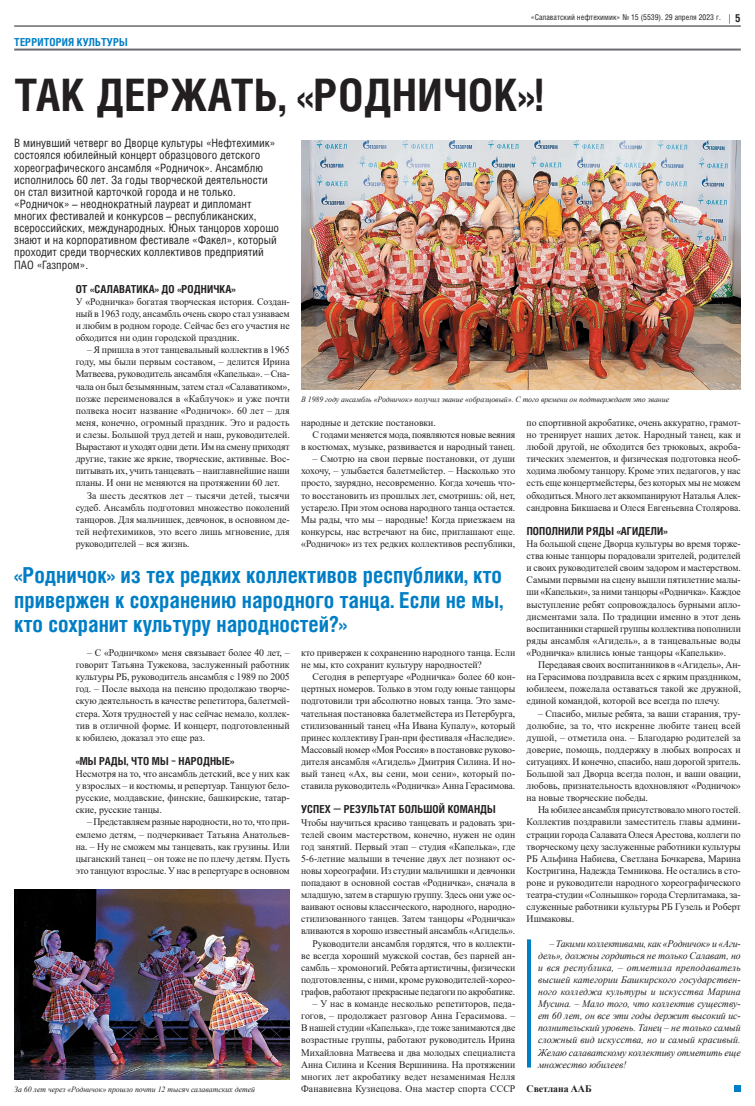
<style>
.page{position:relative;width:755px;height:1106px;background:#fff}
.page>*{position:absolute;margin:0;border:0;box-sizing:border-box;transform-origin:0 0}
.t1{font:700 44.8px "Helios Cond";letter-spacing:.01em;color:#231f20}
.t2{font:700 22px/24.2px "Helios Cond";color:#007ec5;text-align:justify}
.t3{font:11.5px/12.1px "Helios Cond";color:#231f20}
.t4{font:700 11px "Helios Cond";letter-spacing:.01em;color:#231f20}
.t5{font:700 11px "Helios Cond";letter-spacing:.01em;color:#007ec5}
.t6{font:10px/12.1px "Times New Roman";letter-spacing:-.005em;color:#231f20;text-align:justify}
.t7{font:italic 10px/12.1px "Times New Roman";letter-spacing:-.005em;color:#231f20;text-align:justify}
.t8{font:700 10px "Times New Roman";letter-spacing:-.005em;color:#231f20}
.t9{font:italic 8px "Times New Roman";letter-spacing:-.005em;color:#231f20}
.t10{font:8px "Helios Cond";color:#231f20}
</style>
<div class="page">
<hr style="left:14px;top:49px;width:726px;height:2px;background:#6c6d70">
<hr style="left:14px;top:26px;width:726px;height:1px;background:#231f20">
<img style="left:301px;top:140px;width:439px;height:249px">
<img style="left:14px;top:889px;width:275px;height:190px">
<svg style="left:527px;top:939px;width:3px;height:128px"></svg>
<div style="left:733px;top:1085px;width:7px;height:6px;background:#007ec5"></div>
<p class="t5" style="left:14px;top:35px;width:115px">ТЕРРИТОРИЯ КУЛЬТУРЫ</p>
<p class="t10" style="left:530px;top:12px;width:191px">«Салаватский нефтехимик» № 15 (5539). 29 апреля 2023 г.</p>
<p class="t4" style="left:734px;top:11px;width:7px">5</p>
<h1 class="t1" style="left:14px;top:65px;width:530px">ТАК ДЕРЖАТЬ, «РОДНИЧОК»!</h1>
<p class="t3" style="left:14px;top:137px;width:266px">В минувший четверг во Дворце культуры «Нефтехимик» состоялся юбилейный концерт образцового детского хореографического ансамбля «Родничок». Ансамблю исполнилось 60 лет. За годы творческой деятельности он стал визитной карточкой города и не только. «Родничок» – неоднократный лауреат и дипломант многих фестивалей и конкурсов – республиканских, всероссийских, международных. Юных танцоров хорошо знают и на корпоративном фестивале «Факел», который проходит среди творческих коллективов предприятий ПАО «Газпром».</p>
<p class="t4" style="left:76px;top:281px;width:161px">ОТ «САЛАВАТИКА» ДО «РОДНИЧКА»</p>
<p class="t6" style="left:76px;top:295px;width:215px">У «Родничка» богатая творческая история. Создан&shy;ный в 1963 году, ансамбль очень скоро стал узнаваем и любим в родном городе. Сейчас без его участия не обходится ни один городской праздник.</p>
<p class="t6" style="left:76px;top:343px;width:215px;text-indent:11px">– Я пришла в этот танцевальный коллектив в 1965 году, мы были первым составом, – делится Ирина Матвеева, руководитель ансамбля «Капелька». – Сна&shy;чала он был безымянным, затем стал «Салаватиком», позже переименовался в «Каблучок» и уже почти полвека носит название «Родничок». 60 лет – для меня, конечно, огромный праздник. Это и радость и слезы. Большой труд детей и наш, руководителей.<br>Вырастают и уходят одни дети. Им на смену приходят другие, такие же яркие, творческие, активные. Вос&shy;питывать их, учить танцевать – наиглавнейшие наши планы. И они не меняются на протяжении 60 лет.</p>
<p class="t6" style="left:76px;top:489px;width:215px;text-indent:11px">За шесть десятков лет – тысячи детей, тысячи судеб. Ансамбль подготовил множество поколений танцоров. Для мальчишек, девчонок, в основном де&shy;тей нефтехимиков, это всего лишь мгновение, для руководителей – вся жизнь.</p>
<p class="t9" style="left:301px;top:393px;width:369px">В 1989 году ансамбль «Родничок» получил звание «образцовый». С того времени он подтверждает это звание</p>
<p class="t6" style="left:526px;top:416px;width:215px">по спортивной акробатике, очень аккуратно, грамот&shy;но тренирует наших деток. Народный танец, как и любой другой, не обходится без трюковых, акроба&shy;тических элементов, и физическая подготовка необ&shy;ходима любому танцору. Кроме этих педагогов, у нас есть еще концертмейстеры, без которых мы не можем обходиться. Много лет аккомпанируют Наталья Алек&shy;сандровна Бикшаева и Олеся Евгеньевна Столярова.</p>
<p class="t4" style="left:526px;top:523px;width:142px">ПОПОЛНИЛИ РЯДЫ «АГИДЕЛИ»</p>
<p class="t6" style="left:526px;top:537px;width:215px">На большой сцене Дворца культуры во время торже&shy;ства юные танцоры порадовали зрителей, родителей и своих руководителей своим задором и мастерством.<br>Самыми первыми на сцену вышли пятилетние малы&shy;ши «Капельки», за ними танцоры «Родничка». Каждое выступление ребят сопровождалось бурными апло&shy;дисментами зала. По традиции именно в этот день воспитанники старшей группы коллектива пополнили ряды ансамбля «Агидель», а в танцевальные воды «Родничка» влились юные танцоры «Капельки».</p>
<p class="t6" style="left:526px;top:658px;width:215px;text-indent:11px">Передавая своих воспитанников в «Агидель», Ан&shy;на Герасимова поздравила всех с ярким праздником, юбилеем, пожелала оставаться такой же дружной, единой командой, которой все всегда по плечу.</p>
<p class="t6" style="left:526px;top:706px;width:215px;text-indent:11px">– Спасибо, милые ребята, за ваши старания, тру&shy;долюбие, за то, что искренне любите танец всей душой, – отметила она. – Благодарю родителей за доверие, помощь, поддержку в любых вопросах и ситуациях. И конечно, спасибо, наш дорогой зритель.<br>Большой зал Дворца всегда полон, и ваши овации, любовь, признательность вдохновляют «Родничок» на новые творческие победы.</p>
<p class="t6" style="left:526px;top:803px;width:215px;text-indent:11px">На юбилее ансамбля присутствовало много гостей.<br>Коллектив поздравили заместитель главы админи&shy;страции города Салавата Олеся Арестова, коллеги по творческому цеху заслуженные работники культуры РБ Альфина Набиева, Светлана Бочкарева, Марина Костригина, Надежда Темникова. Не остались в сто&shy;роне и руководители народного хореографического театра-студии «Солнышко» города Стерлитамака, за&shy;служенные работники культуры РБ Гузель и Роберт Ишмаковы.</p>
<p class="t7" style="left:537px;top:937px;width:204px;text-indent:11px">– Такими коллективами, как «Родничок» и «Аги&shy;дель», должны гордиться не только Салават, но и вся республика, – отметила преподаватель высшей категории Башкирского государствен&shy;ного колледжа культуры и искусства Марина Мусина. – Мало того, что коллектив существу&shy;ет 60 лет, он все эти годы держит высокий ис&shy;полнительский уровень. Танец – не только самый сложный вид искусства, но и самый красивый.<br>Желаю салаватскому коллективу отметить еще множество юбилеев!</p>
<p class="t8" style="left:526px;top:1081px;width:66px">Светлана ААБ</p>
<p class="t6" style="left:301px;top:416px;width:136px">народные и детские постановки.</p>
<p class="t6" style="left:312px;top:428px;width:204px">С годами меняется мода, появляются новые веяния</p>
<p class="t6" style="left:301px;top:440px;width:215px">в костюмах, музыке, развивается и народный танец.</p>
<p class="t6" style="left:301px;top:452px;width:215px;text-indent:11px">– Смотрю на свои первые постановки, от души хохочу, – улыбается балетмейстер. – Насколько это просто, заурядно, несовременно. Когда хочешь что&shy;то восстановить из прошлых лет, смотришь: ой, нет, устарело. При этом основа народного танца остается.<br>Мы рады, что мы – народные! Когда приезжаем на конкурсы, нас встречают на бис, приглашают еще. «Родничок» из тех редких коллективов республики,</p>
<h2 class="t2" style="left:14px;top:563px;width:490px">«Родничок» из тех редких коллективов республики, кто привержен к сохранению народного танца. Если не мы, кто сохранит культуру народностей?»</h2>
<p class="t6" style="left:76px;top:646px;width:215px;text-indent:11px">– С «Родничком» меня связывает более 40 лет, – говорит Татьяна Тужекова, заслуженный работник культуры РБ, руководитель ансамбля с 1989 по 2005 год. – После выхода на пенсию продолжаю творче&shy;скую деятельность в качестве репетитора, балетмей&shy;стера. Хотя трудностей у нас сейчас немало, коллек&shy;тив в отличной форме. И концерт, подготовленный к юбилею, доказал это еще раз.</p>
<p class="t4" style="left:76px;top:753px;width:160px">«МЫ РАДЫ, ЧТО МЫ – НАРОДНЫЕ»</p>
<p class="t6" style="left:76px;top:767px;width:215px">Несмотря на то, что ансамбль детский, все у них как у взрослых – и костюмы, и репертуар. Танцуют бело&shy;русские, молдавские, финские, башкирские, татар&shy;ские, русские танцы.</p>
<p class="t6" style="left:76px;top:815px;width:215px;text-indent:11px">– Представляем разные народности, но то, что при&shy;емлемо детям, – подчеркивает Татьяна Анатольев&shy;на. – Ну не сможем мы танцевать, как грузины. Или цыганский танец – он тоже не по плечу детям. Пусть это танцуют взрослые. У нас в репертуаре в основном</p>
<p class="t6" style="left:301px;top:646px;width:215px">кто привержен к сохранению народного танца. Если не мы, кто сохранит культуру народностей?</p>
<p class="t6" style="left:301px;top:670px;width:215px;text-indent:11px">Сегодня в репертуаре «Родничка» более 60 кон&shy;цертных номеров. Только в этом году юные танцоры подготовили три абсолютно новых танца. Это заме&shy;чательная постановка балетмейстера из Петербурга, стилизованный танец «На Ивана Купалу», который принес коллективу Гран-при фестиваля «Наследие».<br>Массовый номер «Моя Россия» в постановке руково&shy;дителя ансамбля «Агидель» Дмитрия Силина. И но&shy;вый танец «Ах, вы сени, мои сени», который по&shy;ставила руководитель «Родничка» Анна Герасимова.</p>
<p class="t4" style="left:301px;top:802px;width:196px">УСПЕХ — РЕЗУЛЬТАТ БОЛЬШОЙ КОМАНДЫ</p>
<p class="t6" style="left:301px;top:815px;width:215px;text-align:right">Чтобы научиться красиво танцевать и радовать зри&shy;телей своим мастерством, конечно, нужен не один год занятий. Первый этап – студия «Капелька», где 5-6-летние малыши в течение двух лет познают ос&shy;новы хореографии. Из студии мальчишки и девчонки попадают в основной состав «Родничка», сначала в младшую, затем в старшую группу. Здесь они уже ос&shy;ваивают основы классического, народного, народно&shy;стилизованного танцев. Затем танцоры «Родничка» вливаются в хорошо известный ансамбль «Агидель».<br>Руководители ансамбля гордятся, что в коллекти-<br>ве всегда хороший мужской состав, без парней ан&shy;самбль – хромоногий. Ребята артистичны, физически подготовленны, с ними, кроме руководителей-хорео&shy;графов, работают прекрасные педагоги по акробатике.</p>
<p class="t6" style="left:301px;top:997px;width:215px;text-indent:11px">– У нас в команде несколько репетиторов, педа&shy;гогов, – продолжает разговор Анна Герасимова. – В нашей студии «Капелька», где тоже занимаются две возрастные группы, работают руководитель Ирина Михайловна Матвеева и два молодых специалиста Анна Силина и Ксения Вершинина. На протяжении многих лет акробатику ведет незаменимая Нелля Фанавиевна Кузнецова. Она мастер спорта СССР</p>
<p class="t9" style="left:14px;top:1083px;width:242px">За 60 лет через «Родничок» прошло почти 12 тысяч салаватских детей</p>
</div>
